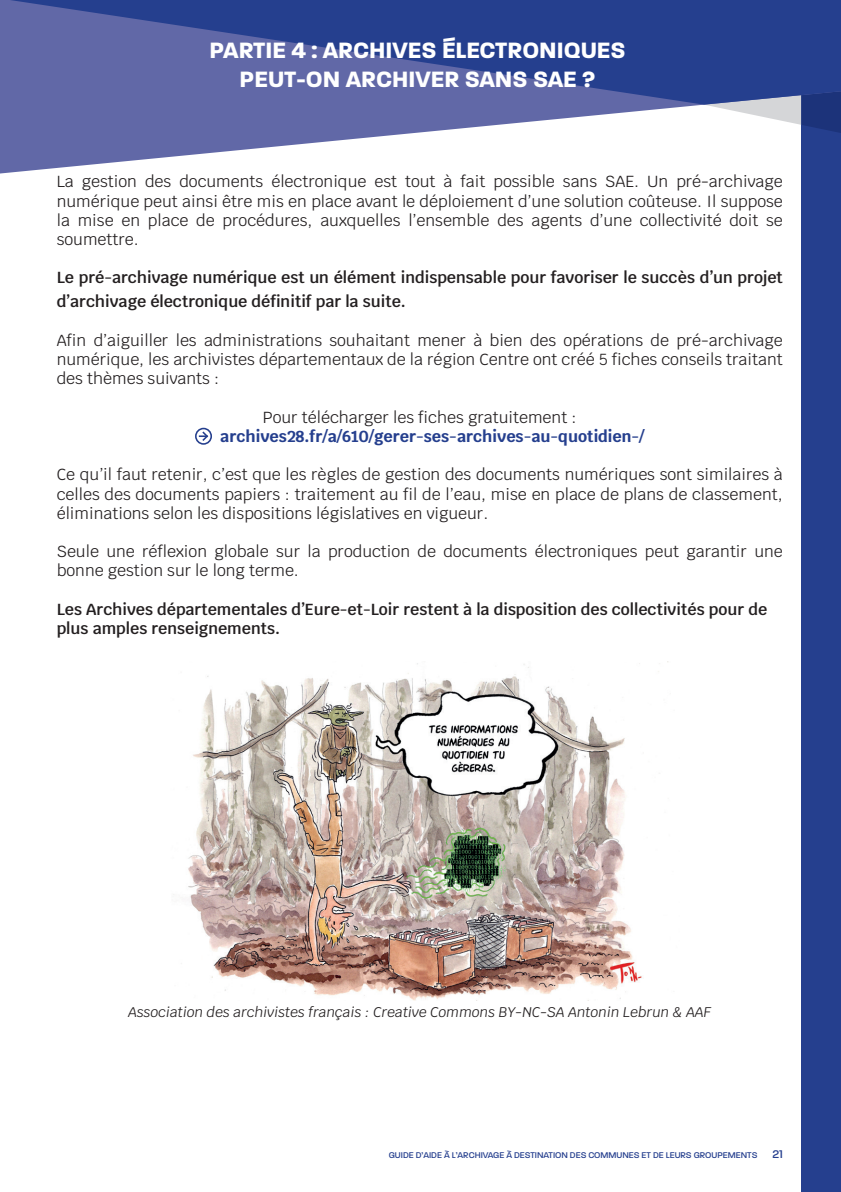
<style>
.page{position:relative;width:841px;height:1192px;background:#fff}
.page>*{position:absolute;margin:0;border:0;box-sizing:border-box;transform-origin:0 0}
.t1{font:700 24px/28.8px "Paralucent";color:#fff;text-align:center}
.t2{font:16px/19.2px "Krub";color:#231f20;text-align:justify}
.t3{font:600 16px/24px "Krub";color:#231f20}
.t4{font:700 16px "Krub";color:#253f8e}
.t5{font:italic 14px "Krub";color:#231f20}
.t6{font:500 12px "Paralucent";color:#253f8e}
.t7{font:500 9px "Paralucent";color:#253f8e}
</style>
<div class="page">
<div style="left:801px;top:0;width:39px;height:1192px;background:#253f8e"></div>
<svg style="left:0;top:105px;width:801px;height:68px"></svg>
<svg style="left:0;top:0;width:801px;height:105px;background:#405299"></svg>
<div style="left:195px;top:428px;width:17px;height:17px;border:2px solid #253f8e;border-radius:50%"></div>
<svg style="left:199px;top:430px;width:11px;height:13px"></svg>
<img style="left:173px;top:663px;width:486px;height:337px">
<svg style="left:801px;top:0;width:40px;height:138px"></svg>
<h1 class="t1" style="left:209px;top:36px;width:418px">PARTIE 4 : ARCHIVES ÉLECTRONIQUES<br>PEUT-ON ARCHIVER SANS SAE ?</h1>
<p class="t2" style="left:57px;top:172px;width:727px">La gestion des documents électronique est tout à fait possible sans SAE. Un pré-archivage numérique peut ainsi être mis en place avant le déploiement d’une solution coûteuse. Il suppose la mise en place de procédures, auxquelles l’ensemble des agents d’une collectivité doit se soumettre.</p>
<p class="t3" style="left:57px;top:266px;width:727px">Le pré-archivage numérique est un élément indispensable pour favoriser le succès d’un projet d’archivage électronique définitif par la suite.</p>
<p class="t2" style="left:57px;top:331px;width:727px">Afin d’aiguiller les administrations souhaitant mener à bien des opérations de pré-archivage numérique, les archivistes départementaux de la région Centre ont créé 5 fiches conseils traitant des thèmes suivants :</p>
<p class="t2" style="left:263px;top:407px;width:315px">Pour télécharger les fiches gratuitement :</p>
<p class="t4" style="left:220px;top:427px;width:425px">archives28.fr/a/610/gerer-ses-archives-au-quotidien-/</p>
<p class="t2" style="left:57px;top:465px;width:727px">Ce qu’il faut retenir, c’est que les règles de gestion des documents numériques sont similaires à celles des documents papiers : traitement au fil de l’eau, mise en place de plans de classement, éliminations selon les dispositions législatives en vigueur.</p>
<p class="t2" style="left:57px;top:542px;width:727px">Seule une réflexion globale sur la production de documents électroniques peut garantir une bonne gestion sur le long terme.</p>
<p class="t3" style="left:57px;top:600px;width:712px;line-height:19.2px">Les Archives départementales d’Eure-et-Loir restent à la disposition des collectivités pour de plus amples renseignements.</p>
<p class="t5" style="left:128px;top:1000px;width:584px">Association des archivistes français : Creative Commons BY-NC-SA Antonin Lebrun &amp; AAF</p>
<p class="t7" style="left:389px;top:1150px;width:370px">GUIDE D’AIDE À L’ARCHIVAGE À DESTINATION DES COMMUNES ET DE LEURS GROUPEMENTS</p>
<p class="t6" style="left:772px;top:1147px;width:12px">21</p>
</div>
